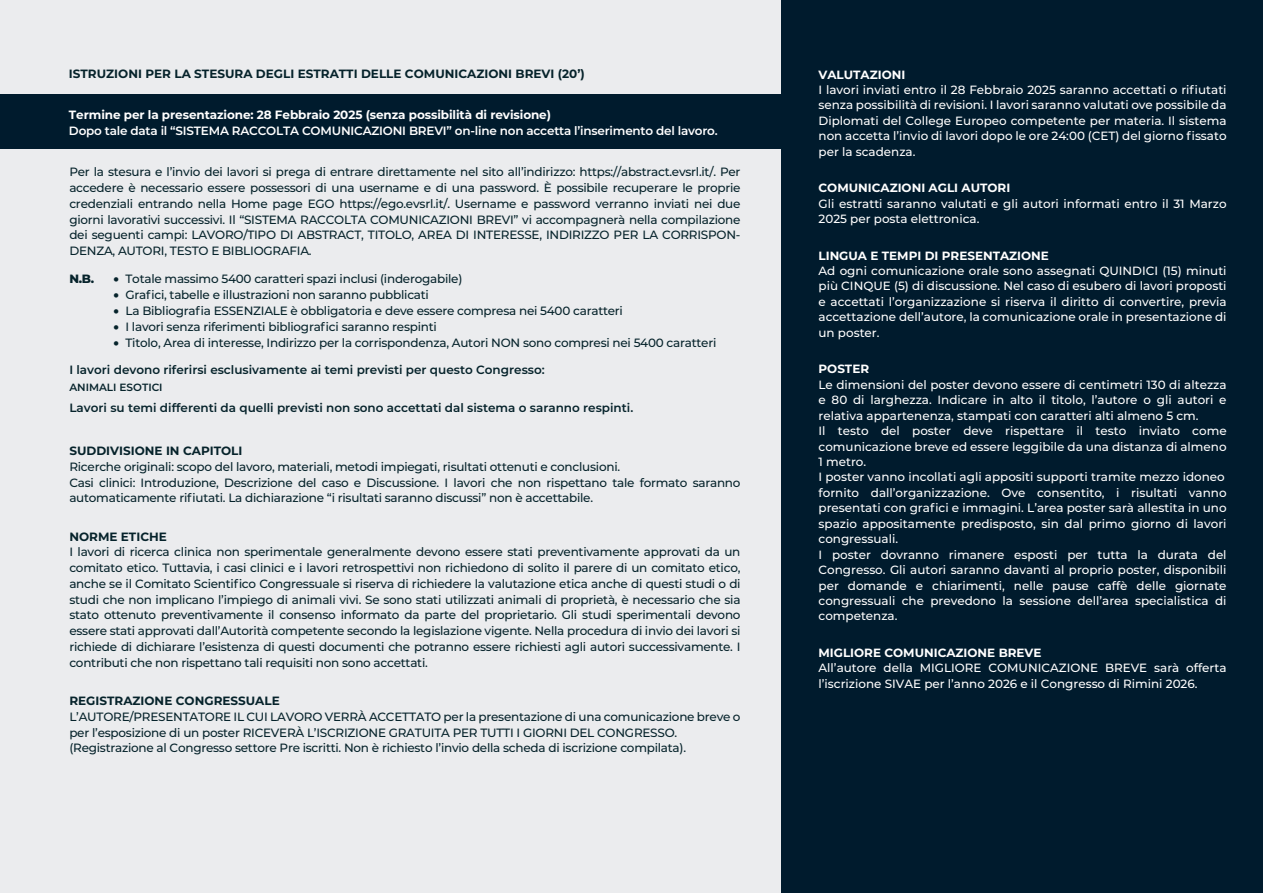
<style>
.page{position:relative;width:1263px;height:893px;background:#fff}
.page>*{position:absolute;margin:0;border:0;box-sizing:border-box;transform-origin:0 0}
.t1{font:500 12px/15.8px "Montserrat";letter-spacing:-.02em;color:#06232b;text-align:justify}
.t2{font:500 12px/15.5px "Montserrat";color:#fff}
.t3{font:700 12px "Montserrat";color:#fff}
.t4{font:600 12px "Montserrat";color:#06232b}
.t5{font:700 12px "Montserrat";color:#06232b}
.t6{font:600 12px "Montserrat";letter-spacing:-.015em;color:#fff}
.t7{font:600 10.5px "Montserrat";color:#06232b}
.s1{font-weight:800}
.s2{font-size:24px}
</style>
<div class="page">
<div style="left:0;top:0;width:804px;height:893px;background:#ebecee"></div>
<div style="left:0;top:94px;width:781px;height:54px;background:#001b2d"></div>
<div style="left:781px;top:0;width:482px;height:893px;background:#001b2d"></div>
<p class="t5" style="left:69px;top:65px;width:517px">ISTRUZIONI PER LA STESURA DEGLI ESTRATTI DELLE COMUNICAZIONI BREVI (20’)</p>
<p class="t3" style="left:69px;top:106px;width:484px">Termine per la presentazione: 28 Febbraio 2025 (senza possibilità di revisione)</p>
<p class="t6" style="left:69px;top:122px;width:650px">Dopo tale data il “SISTEMA RACCOLTA COMUNICAZIONI BREVI” on-line non accetta l’inserimento del lavoro.</p>
<p class="t1" style="left:69px;top:164px;width:673px">Per la stesura e l’invio dei lavori si prega di entrare direttamente nel sito all’indirizzo: https://abstract.evsrl.it/. Per accedere è necessario essere possessori di una username e di una password. È possibile recuperare le proprie credenziali entrando nella Home page EGO https://ego.evsrl.it/. Username e password verranno inviati nei due giorni lavorativi successivi. Il “SISTEMA RACCOLTA COMUNICAZIONI BREVI” vi accompagnerà nella compilazione dei seguenti campi: LAVORO/TIPO DI ABSTRACT, TITOLO, AREA DI INTERESSE, INDIRIZZO PER LA CORRISPON-DENZA, AUTORI, TESTO E BIBLIOGRAFIA.</p>
<p class="t1" style="left:69px;top:270px;width:395px"><span class="s1">N.B.</span> <span class="s2">•</span> Totale massimo 5400 caratteri spazi inclusi (inderogabile)</p>
<p class="t1" style="left:112px;top:287px;width:318px"><span class="s2">•</span> Grafici, tabelle e illustrazioni non saranno pubblicati</p>
<p class="t1" style="left:112px;top:303px;width:512px"><span class="s2">•</span> La Bibliografia ESSENZIALE è obbligatoria e deve essere compresa nei 5400 caratteri</p>
<p class="t1" style="left:112px;top:319px;width:326px"><span class="s2">•</span> I lavori senza riferimenti bibliografici saranno respinti</p>
<p class="t1" style="left:112px;top:335px;width:605px"><span class="s2">•</span> Titolo, Area di interesse, Indirizzo per la corrispondenza, Autori NON sono compresi nei 5400 caratteri</p>
<p class="t4" style="left:69px;top:362px;width:477px">I lavori devono riferirsi esclusivamente ai temi previsti per questo Congresso:</p>
<p class="t7" style="left:69px;top:380px;width:95px">ANIMALI ESOTICI</p>
<p class="t4" style="left:69px;top:399px;width:565px">Lavori su temi differenti da quelli previsti non sono accettati dal sistema o saranno respinti.</p>
<p class="t5" style="left:69px;top:442px;width:175px">SUDDIVISIONE IN CAPITOLI</p>
<p class="t1" style="left:69px;top:458px;width:673px;text-align:left">Ricerche originali: scopo del lavoro, materiali, metodi impiegati, risultati ottenuti e conclusioni.<br>Casi clinici: Introduzione, Descrizione del caso e Discussione. I lavori che non rispettano tale formato saranno automaticamente rifiutati. La dichiarazione “i risultati saranno discussi” non è accettabile.</p>
<p class="t5" style="left:69px;top:528px;width:99px">NORME ETICHE</p>
<p class="t1" style="left:69px;top:544px;width:673px">I lavori di ricerca clinica non sperimentale generalmente devono essere stati preventivamente approvati da un comitato etico. Tuttavia, i casi clinici e i lavori retrospettivi non richiedono di solito il parere di un comitato etico, anche se il Comitato Scientifico Congressuale si riserva di richiedere la valutazione etica anche di questi studi o di studi che non implicano l’impiego di animali vivi. Se sono stati utilizzati animali di proprietà, è necessario che sia stato ottenuto preventivamente il consenso informato da parte del proprietario. Gli studi sperimentali devono essere stati approvati dall’Autorità competente secondo la legislazione vigente. Nella procedura di invio dei lavori si richiede di dichiarare l’esistenza di questi documenti che potranno essere richiesti agli autori successivamente. I contributi che non rispettano tali requisiti non sono accettati.</p>
<p class="t5" style="left:69px;top:692px;width:212px">REGISTRAZIONE CONGRESSUALE</p>
<p class="t1" style="left:69px;top:708px;width:673px;text-align:left">L’AUTORE/PRESENTATORE IL CUI LAVORO VERRÀ ACCETTATO per la presentazione di una comunicazione breve o per l’esposizione di un poster RICEVERÀ L’ISCRIZIONE GRATUITA PER TUTTI I GIORNI DEL CONGRESSO. (Registrazione al Congresso settore Pre iscritti. Non è richiesto l’invio della scheda di iscrizione compilata).</p>
<p class="t3" style="left:818px;top:66px;width:88px">VALUTAZIONI</p>
<p class="t2" style="left:818px;top:82px;width:410px;text-align:justify">I lavori inviati entro il 28 Febbraio 2025 saranno accettati o rifiutati senza possibilità di revisioni. I lavori saranno valutati ove possibile da Diplomati del College Europeo competente per materia. Il sistema non accetta l’invio di lavori dopo le ore 24:00 (CET) del giorno fissato per la scadenza.</p>
<p class="t3" style="left:818px;top:179px;width:193px">COMUNICAZIONI AGLI AUTORI</p>
<p class="t2" style="left:818px;top:195px;width:410px">Gli estratti saranno valutati e gli autori informati entro il 31 Marzo<br>2025 per posta elettronica.</p>
<p class="t3" style="left:818px;top:247px;width:232px">LINGUA E TEMPI DI PRESENTAZIONE</p>
<p class="t2" style="left:818px;top:263px;width:410px;text-align:justify">Ad ogni comunicazione orale sono assegnati QUINDICI (15) minuti più CINQUE (5) di discussione. Nel caso di esubero di lavori proposti e accettati l’organizzazione si riserva il diritto di convertire, previa accettazione dell’autore, la comunicazione orale in presentazione di un poster.</p>
<p class="t3" style="left:818px;top:360px;width:52px">POSTER</p>
<p class="t2" style="left:818px;top:376px;width:410px">Le dimensioni del poster devono essere di centimetri 130 di altezza e 80 di larghezza. Indicare in alto il titolo, l’autore o gli autori e relativa appartenenza, stampati con caratteri alti almeno 5 cm.<br>Il testo del poster deve rispettare il testo inviato come comunicazione breve ed essere leggibile da una distanza di almeno 1 metro.<br>I poster vanno incollati agli appositi supporti tramite mezzo idoneo fornito dall’organizzazione. Ove consentito, i risultati vanno presentati con grafici e immagini. L’area poster sarà allestita in uno spazio appositamente predisposto, sin dal primo giorno di lavori congressuali.<br>I poster dovranno rimanere esposti per tutta la durata del Congresso. Gli autori saranno davanti al proprio poster, disponibili per domande e chiarimenti, nelle pause caffè delle giornate congressuali che prevedono la sessione dell’area specialistica di competenza.</p>
<p class="t3" style="left:818px;top:644px;width:224px">MIGLIORE COMUNICAZIONE BREVE</p>
<p class="t2" style="left:818px;top:660px;width:410px">All’autore della MIGLIORE COMUNICAZIONE BREVE sarà offerta l’iscrizione SIVAE per l’anno 2026 e il Congresso di Rimini 2026.</p>
</div>
